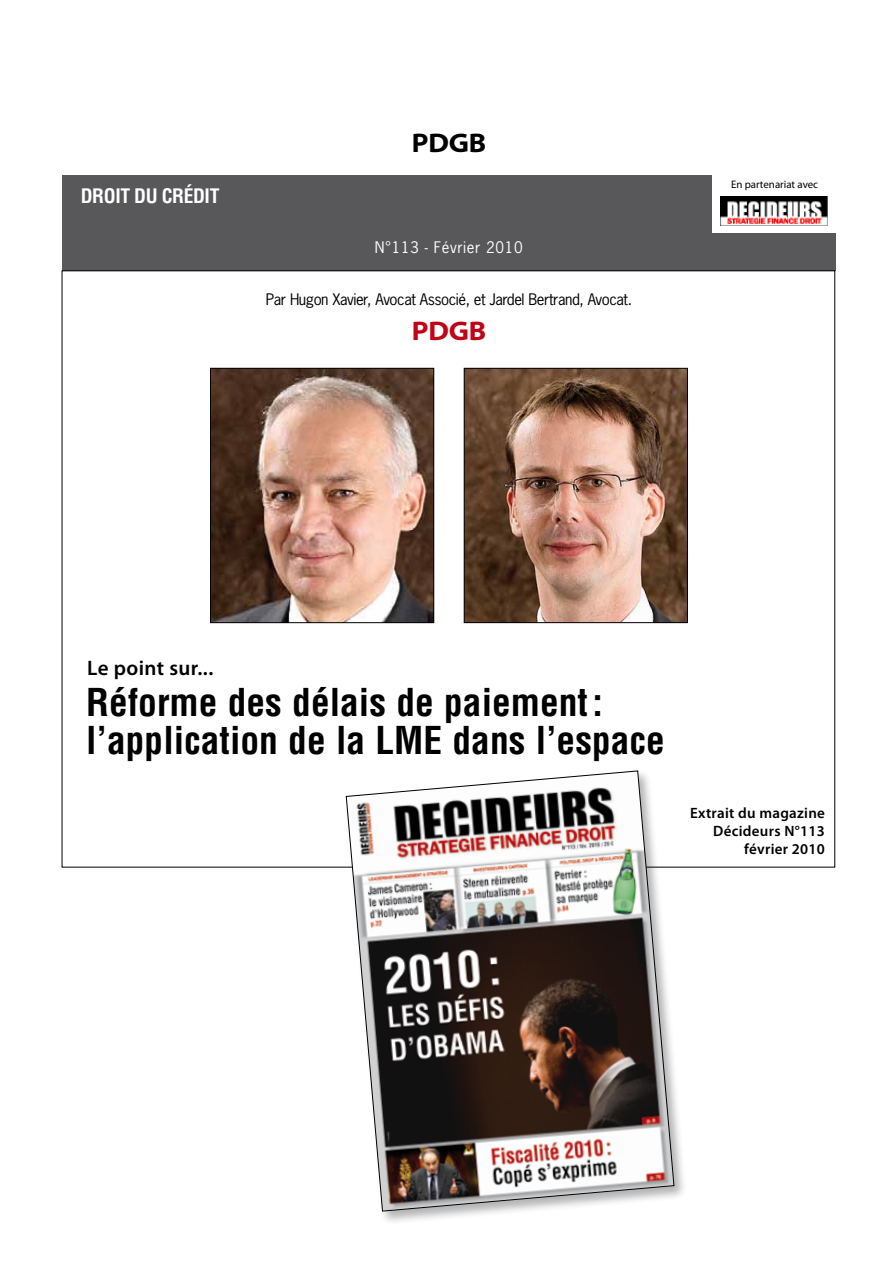
<style>
.page{position:relative;width:893px;height:1263px;background:#fff}
.page>*{position:absolute;margin:0;border:0;box-sizing:border-box;transform-origin:0 0}
.t1{font:700 condensed 37.5px/37.5px "Helvetica LT Std";color:#000}
.t2{font:700 semi-expanded 27px "Myriad Pro";color:#c00418}
.t3{font:700 semi-expanded 27px "Myriad Pro";color:#000}
.t4{font:600 21px "Myriad Pro";letter-spacing:.02em;color:#000}
.t5{font:700 condensed 19.5px "Helvetica LT Std";letter-spacing:-.02em;color:#fff}
.t6{font:15px "News Gothic LT";letter-spacing:-.03em;color:#000}
.t7{font:600 15px/18px "Myriad Pro";letter-spacing:.02em;color:#000;text-align:right}
.t8{font:15px "News Gothic LT";letter-spacing:.04em;color:#fff}
.t9{font:10.95px "Myriad Pro";color:#000}
</style>
<div class="page">
<div style="left:62px;top:175px;width:774px;height:95px;background:#58585a"></div>
<div style="left:713px;top:173px;width:123px;height:60px;background:#fff"></div>
<img style="left:720px;top:196px;width:108px;height:30px">
<div style="left:344px;top:768px;width:344px;height:457px;background:#000;opacity:.3"></div>
<svg style="left:345px;top:770px;width:330px;height:442px"></svg>
<img style="left:212px;top:370px;width:220px;height:251px">
<div style="left:210px;top:368px;width:224px;height:255px;border:1px solid #000"></div>
<img style="left:466px;top:370px;width:220px;height:251px">
<div style="left:464px;top:368px;width:224px;height:255px;border:1px solid #000"></div>
<p class="t5" style="left:81px;top:184px;width:140px">droit du crédit</p>
<p class="t3" style="left:412px;top:128px;width:76px">PDGB</p>
<p class="t8" style="left:375px;top:237px;width:149px">N°113 - Février 2010</p>
<p class="t6" style="left:266px;top:290px;width:368px">Par Hugon Xavier, Avocat Associé, et Jardel Bertrand, Avocat.</p>
<p class="t2" style="left:412px;top:315px;width:76px">PDGB</p>
<p class="t9" style="left:731px;top:177px;width:89px">En partenariat avec</p>
<p class="t4" style="left:87px;top:654px;width:128px">Le point sur...</p>
<p class="t1" style="left:86px;top:683px;width:580px">Réforme des délais de paiement: l’application de la LME dans l’espace</p>
<p class="t7" style="left:690px;top:804px;width:136px">Extrait du magazine<br>Décideurs N°113 février 2010</p>
</div>
